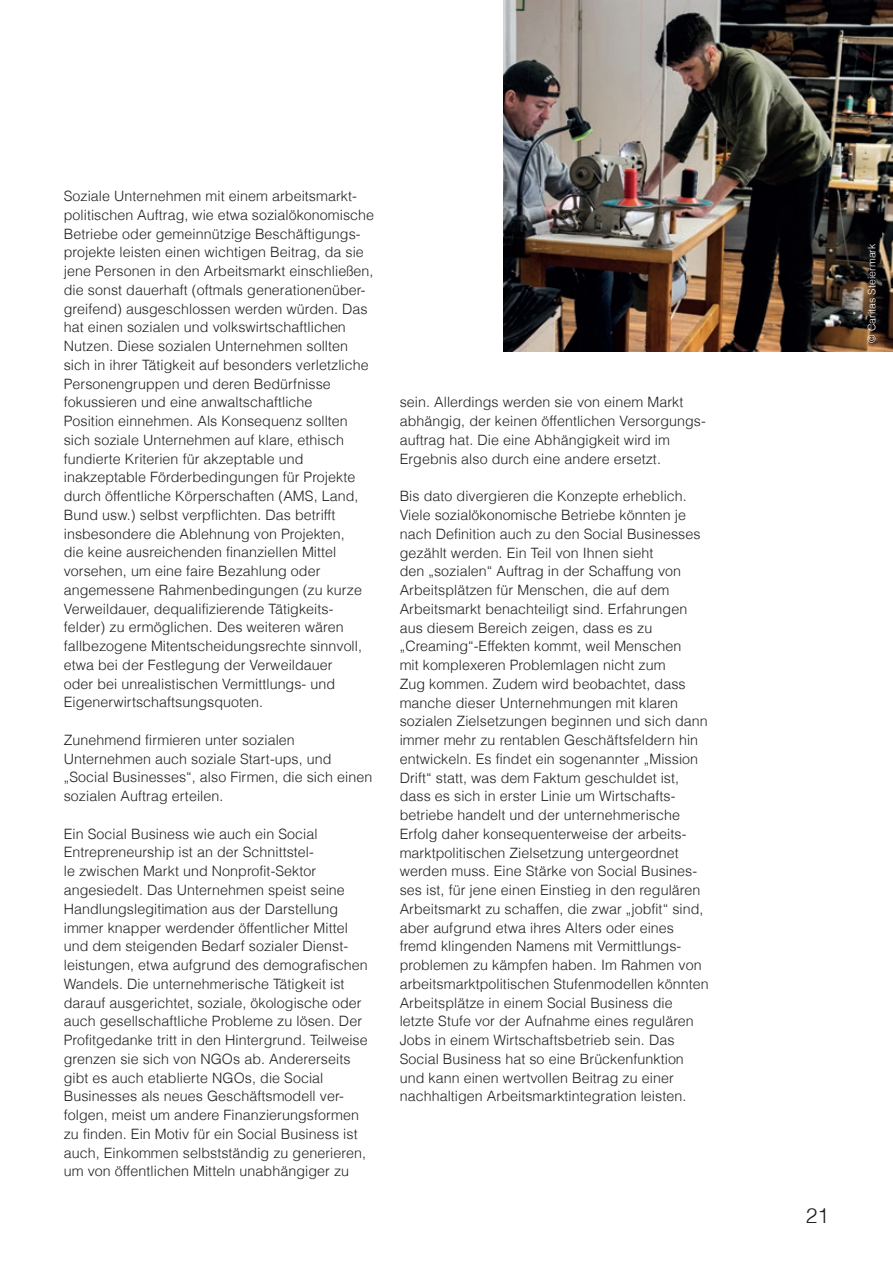
<style>
.page{position:relative;width:893px;height:1263px;background:#fff}
.page>*{position:absolute;margin:0;border:0;box-sizing:border-box;transform-origin:0 0}
.t1{font:300 21px "Helvetica LT Com";color:#231f20}
.t2{font:300 14.25px/18.8px "Helvetica LT Com";letter-spacing:.005em;color:#231f20}
.t3{font:300 10.5px "Helvetica LT Com";letter-spacing:.005em;color:#fff}
</style>
<div class="page">
<img style="left:503px;top:0;width:390px;height:351px">
<p class="t2" style="left:64px;top:186px;width:312px">Soziale Unternehmen mit einem arbeitsmarkt&shy;politischen Auftrag, wie etwa sozialökonomische Betriebe oder gemeinnützige Beschäftigungs&shy;projekte leisten einen wichtigen Beitrag, da sie jene Personen in den Arbeitsmarkt einschließen, die sonst dauerhaft (oftmals generationenüber&shy;greifend) ausgeschlossen werden würden. Das hat einen sozialen und volkswirtschaftlichen Nutzen. Diese sozialen Unternehmen sollten sich in ihrer Tätigkeit auf besonders verletzliche Personengruppen und deren Bedürfnisse fokussieren und eine anwaltschaftliche<br>Position einnehmen. Als Konsequenz sollten sich soziale Unternehmen auf klare, ethisch fundierte Kriterien für akzeptable und inakzeptable Förderbedingungen für Projekte durch öffentliche Körperschaften (AMS, Land, Bund usw.) selbst verpflichten. Das betrifft insbesondere die Ablehnung von Projekten,<br>die keine ausreichenden finanziellen Mittel vorsehen, um eine faire Bezahlung oder angemessene Rahmenbedingungen (zu kurze Verweildauer, dequalifizierende Tätigkeits&shy;felder) zu ermöglichen. Des weiteren wären fallbezogene Mitentscheidungsrechte sinnvoll, etwa bei der Festlegung der Verweildauer<br>oder bei unrealistischen Vermittlungs- und Eigenerwirtschaftsungsquoten.</p>
<p class="t2" style="left:64px;top:730px;width:310px">Zunehmend firmieren unter sozialen Unternehmen auch soziale Start-ups, und „Social Businesses“, also Firmen, die sich einen sozialen Auftrag erteilen.</p>
<p class="t2" style="left:64px;top:824px;width:305px">Ein Social Business wie auch ein Social Entrepreneurship ist an der Schnittstel-<br>le zwischen Markt und Nonprofit-Sektor angesiedelt. Das Unternehmen speist seine Handlungslegitimation aus der Darstellung immer knapper werdender öffentlicher Mittel und dem steigenden Bedarf sozialer Dienst&shy;leistungen, etwa aufgrund des demografischen Wandels. Die unternehmerische Tätigkeit ist darauf ausgerichtet, soziale, ökologische oder auch gesellschaftliche Probleme zu lösen. Der Profitgedanke tritt in den Hintergrund. Teilweise grenzen sie sich von NGOs ab. Andererseits gibt es auch etablierte NGOs, die Social Businesses als neues Geschäftsmodell ver&shy;folgen, meist um andere Finanzierungsformen zu finden. Ein Motiv für ein Social Business ist auch, Einkommen selbstständig zu generieren, um von öffentlichen Mitteln unabhängiger zu</p>
<p class="t2" style="left:400px;top:393px;width:308px">sein. Allerdings werden sie von einem Markt abhängig, der keinen öffentlichen Versorgungs&shy;auftrag hat. Die eine Abhängigkeit wird im Ergebnis also durch eine andere ersetzt.</p>
<p class="t2" style="left:400px;top:487px;width:310px">Bis dato divergieren die Konzepte erheblich.<br>Viele sozialökonomische Betriebe könnten je nach Definition auch zu den Social Businesses gezählt werden. Ein Teil von Ihnen sieht<br>den „sozialen“ Auftrag in der Schaffung von Arbeitsplätzen für Menschen, die auf dem Arbeitsmarkt benachteiligt sind. Erfahrungen aus diesem Bereich zeigen, dass es zu „Creaming“-Effekten kommt, weil Menschen<br>mit komplexeren Problemlagen nicht zum<br>Zug kommen. Zudem wird beobachtet, dass manche dieser Unternehmungen mit klaren sozialen Zielsetzungen beginnen und sich dann immer mehr zu rentablen Geschäftsfeldern hin entwickeln. Es findet ein sogenannter „Mission Drift“ statt, was dem Faktum geschuldet ist, dass es sich in erster Linie um Wirtschafts&shy;betriebe handelt und der unternehmerische Erfolg daher konsequenterweise der arbeits&shy;marktpolitischen Zielsetzung untergeordnet werden muss. Eine Stärke von Social Busines&shy;ses ist, für jene einen Einstieg in den regulären Arbeitsmarkt zu schaffen, die zwar „jobfit“ sind, aber aufgrund etwa ihres Alters oder eines fremd klingenden Namens mit Vermittlungs&shy;problemen zu kämpfen haben. Im Rahmen von arbeitsmarktpolitischen Stufenmodellen könnten Arbeitsplätze in einem Social Business die letzte Stufe vor der Aufnahme eines regulären Jobs in einem Wirtschaftsbetrieb sein. Das Social Business hat so eine Brückenfunktion und kann einen wertvollen Beitrag zu einer nachhaltigen Arbeitsmarktintegration leisten.</p>
<p class="t3" style="left:865px;top:343px;width:100px;rotate:-90deg">© Caritas Steiermark</p>
<h1 class="t1" style="left:806px;top:1202px;width:25px">21</h1>
</div>
